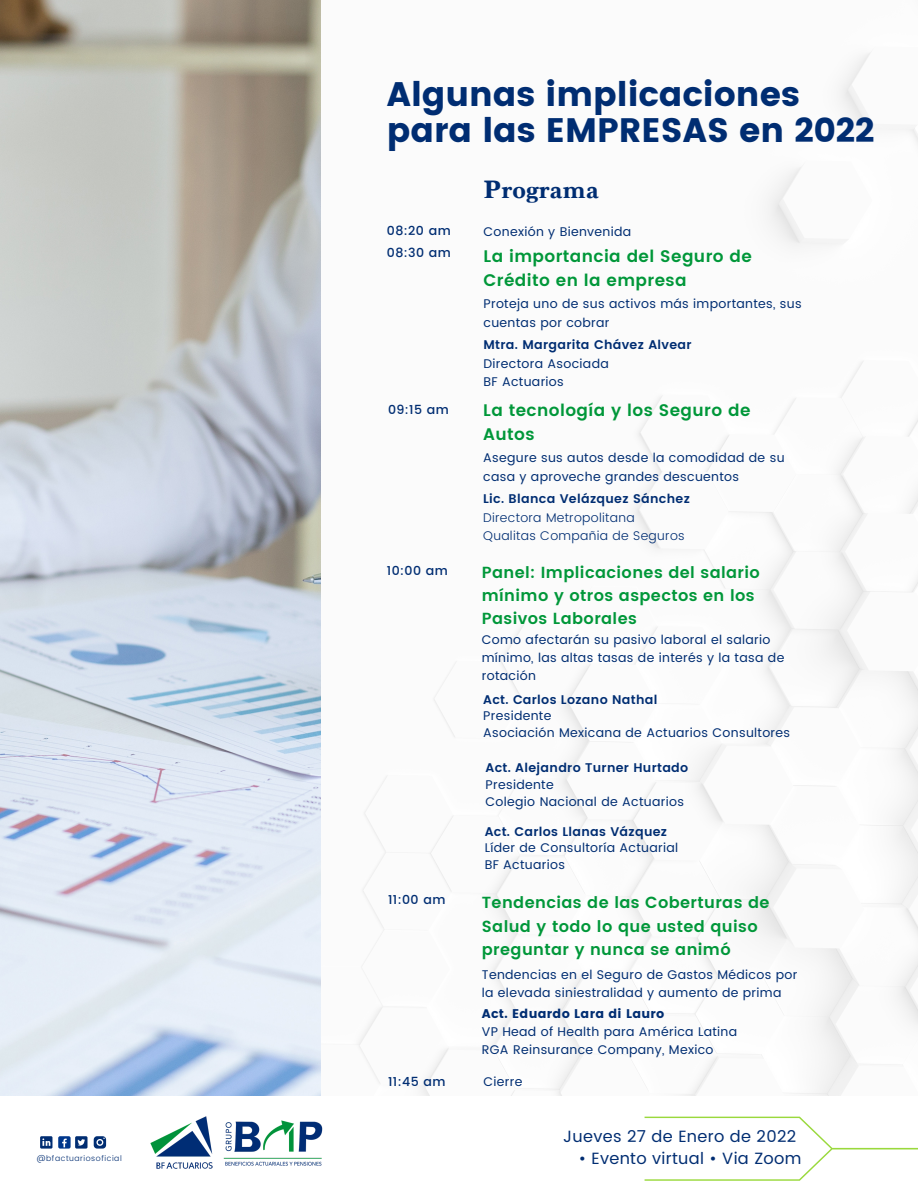
<style>
.page{position:relative;width:918px;height:1188px;background:#fff}
.page>*{position:absolute;margin:0;border:0;box-sizing:border-box;transform-origin:0 0}
.t1{font:33.9px/36px "Poppins";color:#002d72}
.t2{font:700 24.75px "Marion";color:#002d72}
.t3{font:600 16.8px/24.6px "Poppins";letter-spacing:.025em;color:#009739}
.t4{font:16.35px "Poppins";letter-spacing:.02em;color:#002d72}
.t5{font:600 16.05px/23.1px "Poppins";letter-spacing:.025em;color:#009739}
.t6{font:12.6px/18.5px "Poppins";letter-spacing:.025em;color:#002d72}
.t7{font:600 12.6px "Poppins";letter-spacing:.025em;color:#002d72}
.t8{font:300 12.6px "Poppins";letter-spacing:.025em;color:#002d72}
.t9{font:500 12.6px "Poppins";letter-spacing:.035em;color:#002d72}
.t10{font:12.6px "Poppins";letter-spacing:.025em;color:#002d72}
.t11{font:300 7.8px "Poppins";letter-spacing:.07em;color:#002d72}
</style>
<div class="page">
<img style="left:0;top:0;width:320px;height:1096px">
<svg style="left:645px;top:1117px;width:273px;height:64px"></svg>
<img style="left:150px;top:1121px;width:46px;height:48px">
<img style="left:196px;top:1116px;width:127px;height:53px">
<div style="left:58px;top:1136px;width:13px;height:13px;background:#00378c;border-radius:2px"></div>
<svg style="left:62px;top:1139px;width:5px;height:8px"></svg>
<div style="left:75px;top:1136px;width:13px;height:13px;background:#002d72;border-radius:2px"></div>
<svg style="left:77px;top:1139px;width:8px;height:7px"></svg>
<svg style="left:94px;top:1136px;width:12px;height:13px"></svg>
<svg style="left:40px;top:1136px;width:12px;height:13px"></svg>
<p class="t11" style="left:37px;top:1154px;width:86px">@bfactuariosoficial</p>
<p class="t1" style="left:387px;top:77px;width:489px">Algunas implicaciones para las EMPRESAS en 2022</p>
<p class="t2" style="left:483px;top:176px;width:117px">Programa</p>
<p class="t9" style="left:387px;top:223px;width:65px">08:20 am</p>
<p class="t9" style="left:387px;top:246px;width:66px">08:30 am</p>
<p class="t6" style="left:484px;top:222px;width:149px">Conexión y Bienvenida</p>
<p class="t3" style="left:484px;top:244px;width:270px">La importancia del Seguro de<br>Crédito en la empresa</p>
<p class="t6" style="left:484px;top:295px;width:320px">Proteja uno de sus activos más importantes, sus cuentas por cobrar</p>
<p class="t7" style="left:484px;top:337px;width:210px">Mtra. Margarita Chávez Alvear</p>
<p class="t6" style="left:484px;top:354px;width:127px">Directora Asociada</p>
<p class="t6" style="left:484px;top:372px;width:82px">BF Actuarios</p>
<p class="t9" style="left:388px;top:402px;width:62px">09:15 am</p>
<p class="t3" style="left:483px;top:398px;width:269px">La tecnología y los Seguro de<br>Autos</p>
<p class="t6" style="left:483px;top:449px;width:303px">Asegure sus autos desde la comodidad de su casa y aproveche grandes descuentos</p>
<p class="t7" style="left:483px;top:492px;width:208px">Lic. Blanca Velázquez Sánchez</p>
<p class="t8" style="left:483px;top:510px;width:153px">Directora Metropolitana</p>
<p class="t8" style="left:483px;top:528px;width:203px">Qualitas Compañia de Seguros</p>
<p class="t9" style="left:387px;top:563px;width:63px">10:00 am</p>
<p class="t5" style="left:482px;top:561px;width:280px">Panel: Implicaciones del salario mínimo y otros aspectos en los<br>Pasivos Laborales</p>
<p class="t6" style="left:482px;top:631px;width:304px;line-height:17.9px">Como afectarán su pasivo laboral el salario mínimo, las altas tasas de interés y la tasa de rotación</p>
<p class="t7" style="left:483px;top:692px;width:176px">Act. Carlos Lozano Nathal</p>
<p class="t6" style="left:483px;top:707px;width:70px">Presidente</p>
<p class="t6" style="left:483px;top:724px;width:308px">Asociación Mexicana de Actuarios Consultores</p>
<p class="t7" style="left:486px;top:761px;width:204px">Act. Alejandro Turner Hurtado</p>
<p class="t6" style="left:486px;top:776px;width:70px">Presidente</p>
<p class="t6" style="left:486px;top:792px;width:200px">Colegio Nacional de Actuarios</p>
<p class="t9" style="left:388px;top:893px;width:59px">11:00 am</p>
<p class="t7" style="left:485px;top:824px;width:184px">Act. Carlos Llanas Vázquez</p>
<p class="t6" style="left:485px;top:839px;width:195px">Líder de Consultoría Actuarial</p>
<p class="t6" style="left:485px;top:856px;width:82px">BF Actuarios</p>
<p class="t5" style="left:482px;top:891px;width:289px;line-height:23.5px">Tendencias de las Coberturas de<br>Salud y todo lo que usted quiso preguntar y nunca se animó</p>
<p class="t6" style="left:482px;top:965px;width:317px">Tendencias en el Seguro de Gastos Médicos por la elevada siniestralidad y aumento de prima</p>
<p class="t10" style="left:482px;top:1006px;width:184px">Act. Eduardo Lara di Lauro</p>
<p class="t6" style="left:482px;top:1023px;width:257px">VP Head of Health para América Latina</p>
<p class="t6" style="left:482px;top:1041px;width:233px">RGA Reinsurance Company, Mexico</p>
<p class="t9" style="left:388px;top:1074px;width:59px">11:45 am</p>
<p class="t6" style="left:484px;top:1072px;width:41px">Cierre</p>
<p class="t4" style="left:563px;top:1127px;width:235px">Jueves 27 de Enero de 2022</p>
<p class="t4" style="left:579px;top:1148px;width:224px">• Evento virtual • Via Zoom</p>
</div>
